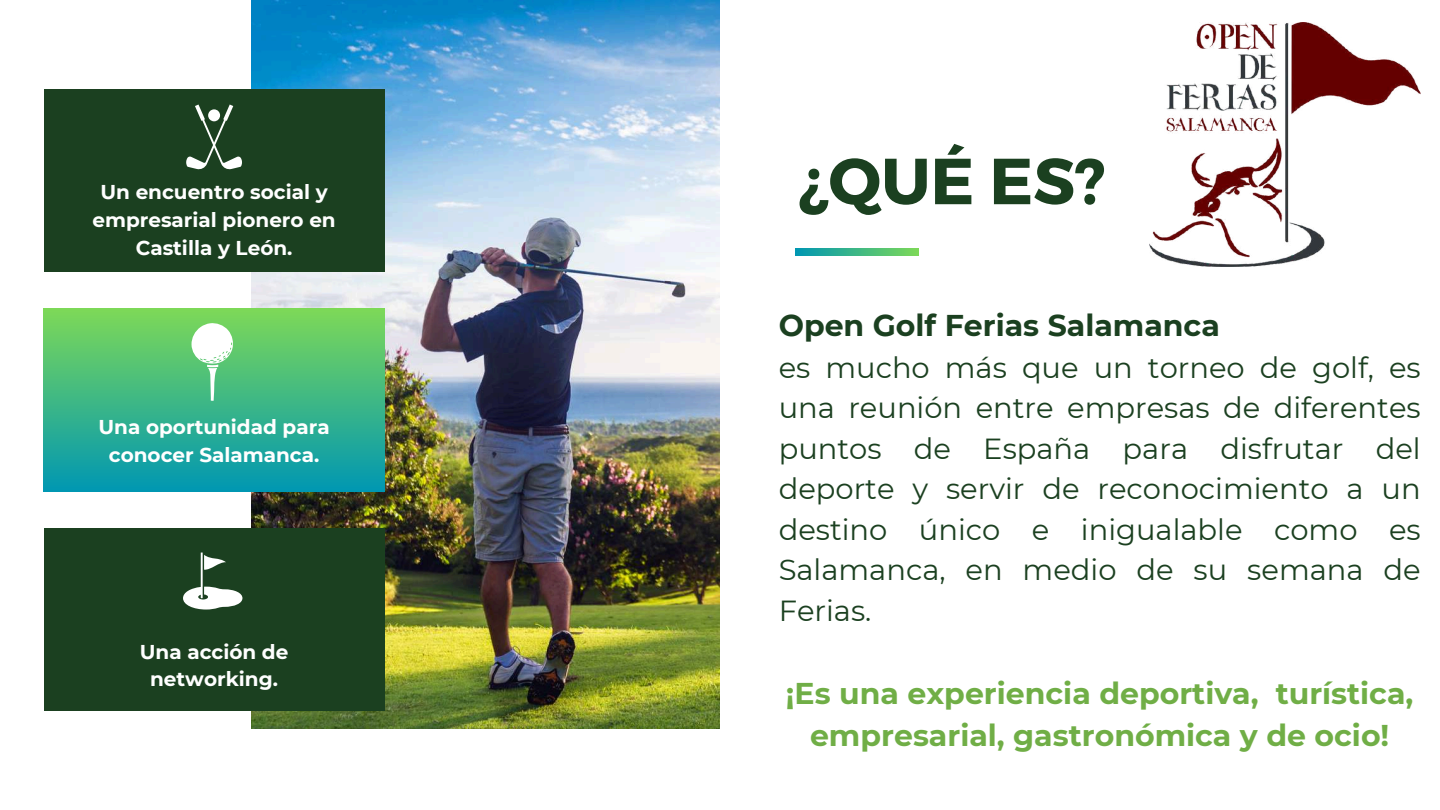
<style>
.page{position:relative;width:1440px;height:810px;background:#fff}
.page>*{position:absolute;margin:0;border:0;box-sizing:border-box;transform-origin:0 0}
.t1{font:700 65px "Montserrat";color:#1b4020}
.t2{font:700 30px/42px "Montserrat";color:#70ae46;text-align:center}
.t3{font:700 30px "Montserrat";color:#1b4020}
.t4{font:29px/40.5px "Montserrat";color:#1b4020;text-align:justify}
.t5{font:700 20px/27.8px "Montserrat";color:#fff;text-align:center}
</style>
<div class="page">
<img style="left:251px;top:0;width:469px;height:729px">
<div style="left:44px;top:308px;width:340px;height:183px;background:linear-gradient(to bottom,#7ed957,#0197b2)"></div>
<div style="left:44px;top:89px;width:340px;height:183px;background:#1b4020"></div>
<svg style="left:795px;top:248px;width:123px;height:8px"></svg>
<div style="left:44px;top:528px;width:340px;height:183px;background:#1b4020"></div>
<svg style="left:186px;top:105px;width:56px;height:65px"></svg>
<svg style="left:183px;top:553px;width:59px;height:57px"></svg>
<svg style="left:191px;top:322px;width:43px;height:79px"></svg>
<img style="left:1149px;top:23px;width:272px;height:243px">
<p class="t5" style="left:92px;top:178px;width:245px">Un encuentro social y empresarial pionero en<br>Castilla y León.</p>
<p class="t5" style="left:99px;top:413px;width:233px">Una oportunidad para conocer Salamanca.</p>
<p class="t5" style="left:140px;top:638px;width:150px">Una acción de networking.</p>
<h1 class="t1" style="left:798px;top:139px;width:309px">¿QUÉ ES?</h1>
<p class="t3" style="left:779px;top:307px;width:443px">Open Golf Ferias Salamanca</p>
<p class="t4" style="left:779px;top:347px;width:644px">es mucho más que un torneo de golf, es una reunión entre empresas de diferentes puntos de España para disfrutar del deporte y servir de reconocimiento a un destino único e inigualable como es Salamanca, en medio de su semana de Ferias.</p>
<p class="t2" style="left:786px;top:672px;width:629px">¡Es una experiencia deportiva, turística, empresarial, gastronómica y de ocio!</p>
</div>
